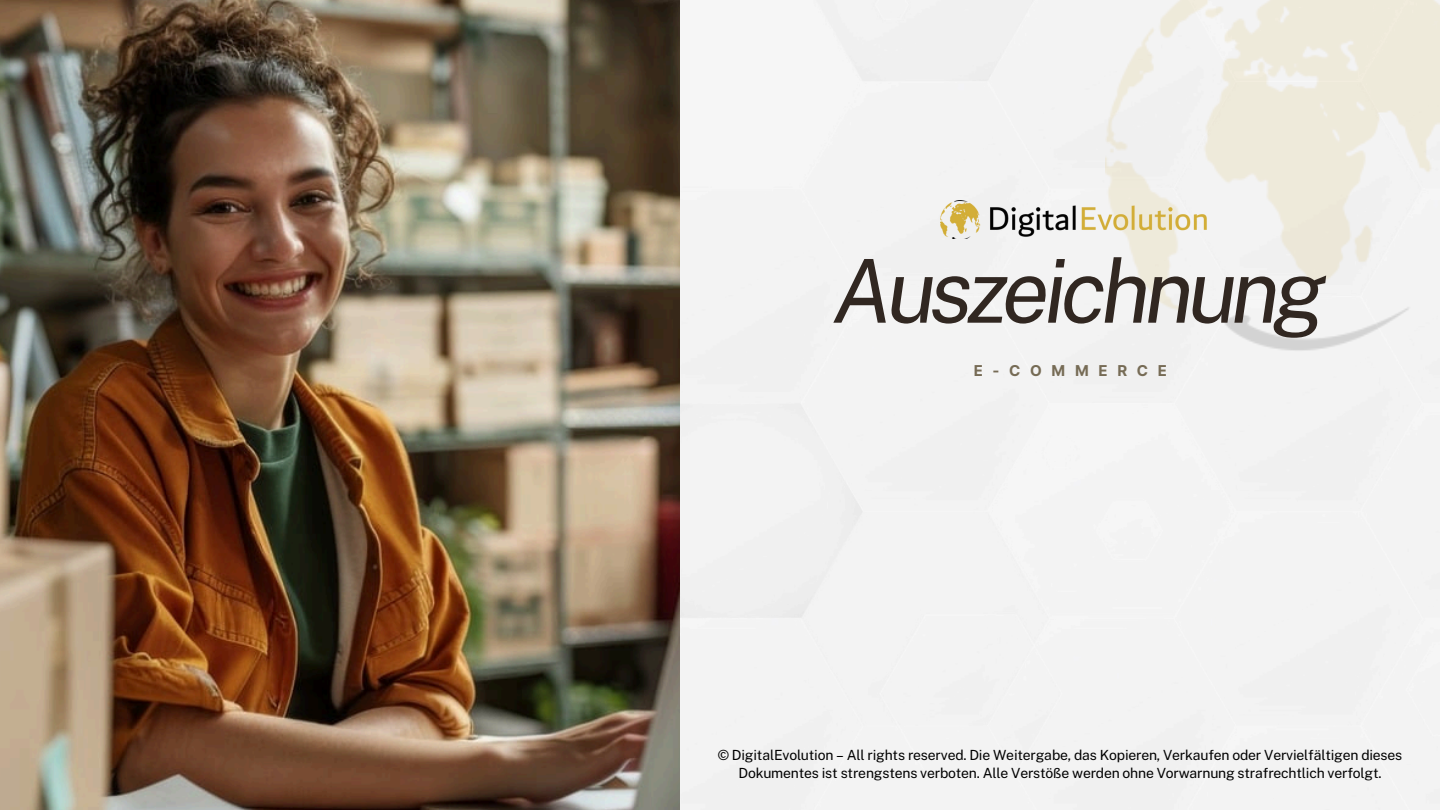
<style>
.page{position:relative;width:1440px;height:810px;background:#f3f3f3}
.page>*{position:absolute;margin:0;border:0;box-sizing:border-box;transform-origin:0 0}
.t1{font:italic 88.1px "Public Sans";letter-spacing:-.07em;color:#312721}
.t2{font:700 15px "Inter";letter-spacing:.645em;color:#766b55}
.t3{font:14px/18px "Public Sans";letter-spacing:-.015em;color:#000;text-align:center}
</style>
<div class="page">
<img style="left:941px;top:201px;width:164px;height:37px">
<img style="left:0;top:0;width:679px;height:808px">
<img style="left:1105px;top:0;width:335px;height:351px">
<p class="t1" style="left:833px;top:239px;width:495px">Auszeichnung</p>
<p class="t2" style="left:974px;top:361px;width:195px">E-COMMERCE</p>
<p class="t3" style="left:718px;top:746px;width:686px">© DigitalEvolution – All rights reserved. Die Weitergabe, das Kopieren, Verkaufen oder Vervielfältigen dieses<br>Dokumentes ist strengstens verboten. Alle Verstöße werden ohne Vorwarnung strafrechtlich verfolgt.</p>
</div>
